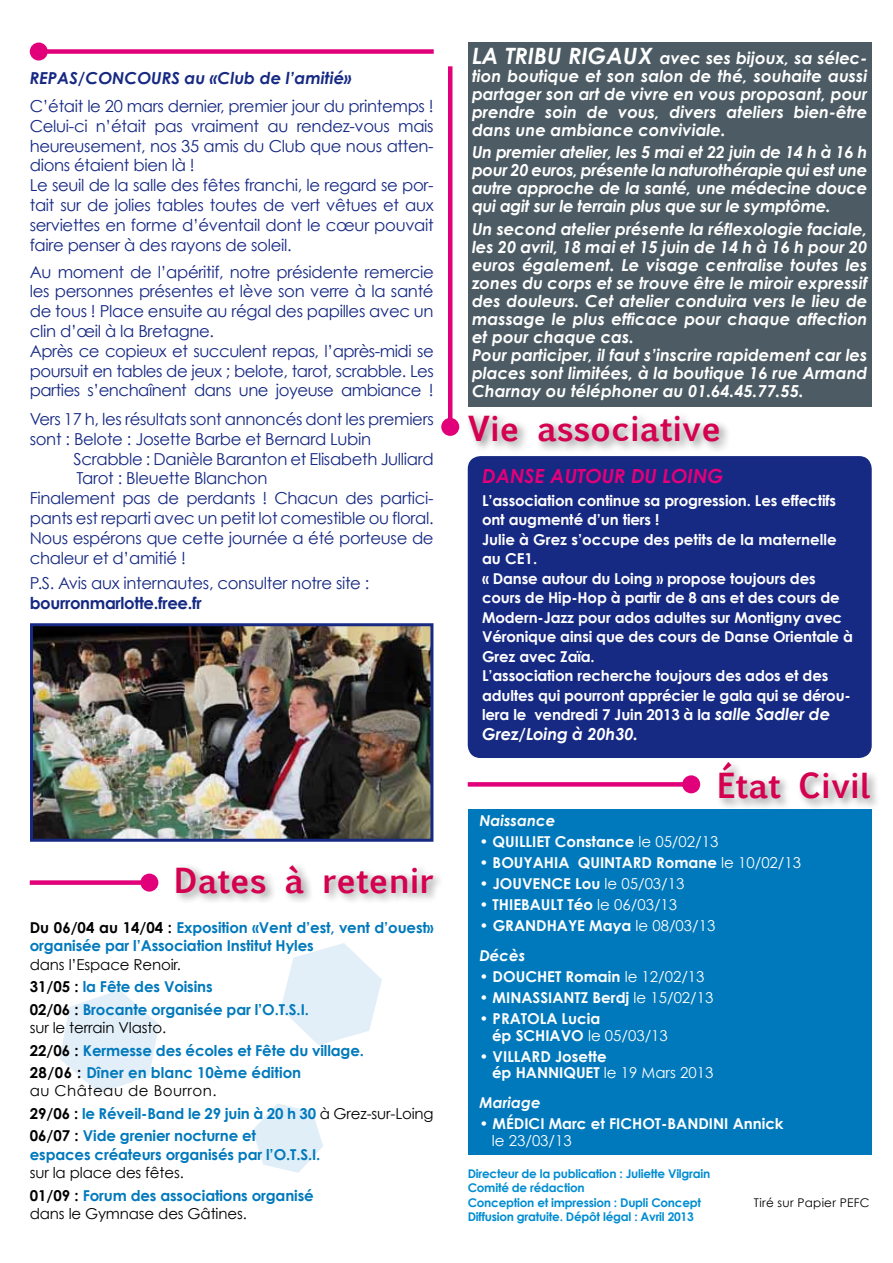
<style>
.page{position:relative;width:893px;height:1263px;background:#fff}
.page>*{position:absolute;margin:0;border:0;box-sizing:border-box;transform-origin:0 0}
.t1{font:700 33px "Euphemia UCAS";color:#d40050}
.t2{font:italic 700 19.5px "Century Gothic";color:#e2007a}
.t3{font:16.5px/19.8px "Century Gothic";letter-spacing:-.02em;color:#162983}
.t4{font:italic 700 16.5px/18px "Century Gothic";color:#fff;text-align:justify}
.t5{font:italic 700 16.5px "Century Gothic";color:#162983}
.t6{font:700 16.5px "Century Gothic";letter-spacing:-.02em;color:#162983}
.t7{font:700 15px/19.5px "Century Gothic";letter-spacing:-.01em;color:#fff}
.t8{font:700 15px/22.5px "Century Gothic";letter-spacing:-.01em;color:#0079bc}
.t9{font:15px "Century Gothic";color:#fff}
.t10{font:15px "Century Gothic";letter-spacing:-.01em;color:#000}
.t11{font:italic 700 15px "Century Gothic";color:#fff}
.t12{font:700 12px/14.4px "Century Gothic";letter-spacing:-.02em;color:#008dd2}
.t13{font:12px "Century Gothic";letter-spacing:.02em;color:#000}
.s1{color:#000}
.s2{font-weight:400;color:#000}
.s3{font-size:22.5px}
.s4{font-style:italic;font-size:16.5px}
.s5{font-weight:400}
.s6{font-weight:700}
.s7{font-style:italic}
</style>
<div class="page">
<div style="left:468px;top:809px;width:404px;height:346px;background:#0079bc"></div>
<div style="left:468px;top:782px;width:223px;height:5px;background:#e2007a"></div>
<div style="left:682px;top:775px;width:18px;height:18px;background:#e2007a;border-radius:50%"></div>
<div style="left:30px;top:880px;width:119px;height:5px;background:#e2007a"></div>
<div style="left:140px;top:873px;width:18px;height:18px;background:#e2007a;border-radius:50%"></div>
<svg style="left:253px;top:1103px;width:70px;height:70px"></svg>
<svg style="left:60px;top:990px;width:99px;height:103px"></svg>
<svg style="left:281px;top:943px;width:101px;height:102px"></svg>
<div style="left:39px;top:49px;width:395px;height:5px;background:#e2007a"></div>
<div style="left:30px;top:43px;width:18px;height:18px;background:#e2007a;border-radius:50%"></div>
<hr style="left:448px;top:66px;width:4px;height:361px;background:#e2007a">
<div style="left:441px;top:418px;width:18px;height:18px;background:#e2007a;border-radius:50%"></div>
<div style="left:715px;top:758px;width:167px;height:52px;background:#000;opacity:.45"></div>
<div style="left:173px;top:860px;width:272px;height:44px;background:#000;opacity:.45"></div>
<div style="left:464px;top:411px;width:266px;height:42px;background:#000;opacity:.45"></div>
<div style="left:468px;top:456px;width:404px;height:302px;background:#162983;border-radius:13px"></div>
<img style="left:34px;top:627px;width:395px;height:211px">
<div style="left:30px;top:623px;width:403px;height:219px;border:3px solid #162983"></div>
<div style="left:468px;top:43px;width:404px;height:364px;background:#4d5c64"></div>
<p class="t5" style="left:30px;top:67px;width:324px">REPAS/CONCOURS au «Club de l’amitié»</p>
<p class="t3" style="left:30px;top:96px;width:405px">C’était le 20 mars dernier, premier jour du printemps !<br>Celui-ci n’était pas vraiment au rendez-vous mais heureusement, nos 35 amis du Club que nous atten&shy;dions étaient bien là !<br>Le seuil de la salle des fêtes franchi, le regard se por&shy;tait sur de jolies tables toutes de vert vêtues et aux serviettes en forme d’éventail dont le cœur pouvait faire penser à des rayons de soleil.</p>
<p class="t3" style="left:30px;top:262px;width:405px">Au moment de l’apéritif, notre présidente remercie les personnes présentes et lève son verre à la santé de tous ! Place ensuite au régal des papilles avec un clin d’œil à la Bretagne.<br>Après ce copieux et succulent repas, l’après-midi se poursuit en tables de jeux ; belote, tarot, scrabble. Les parties s’enchaînent dans une joyeuse ambiance !</p>
<p class="t3" style="left:30px;top:409px;width:405px">Vers 17 h, les résultats sont annoncés dont les premiers sont : Belote : Josette Barbe et Bernard Lubin</p>
<p class="t3" style="left:74px;top:448px;width:362px">Scrabble : Danièle Baranton et Elisabeth Julliard</p>
<p class="t3" style="left:76px;top:468px;width:192px">Tarot : Bleuette Blanchon</p>
<p class="t3" style="left:30px;top:488px;width:405px">Finalement pas de perdants ! Chacun des partici-</p>
<p class="t3" style="left:30px;top:508px;width:405px">pants est reparti avec un petit lot comestible ou floral.</p>
<p class="t3" style="left:30px;top:528px;width:405px">Nous espérons que cette journée a été porteuse de</p>
<p class="t3" style="left:30px;top:547px;width:158px">chaleur et d’amitié !</p>
<p class="t3" style="left:30px;top:573px;width:341px">P.S. Avis aux internautes, consulter notre site :</p>
<p class="t6" style="left:30px;top:592px;width:173px">bourronmarlotte.free.fr</p>
<h1 class="t1" style="left:174px;top:855px;width:261px">Dates à retenir</h1>
<p class="t8" style="left:30px;top:918px;width:405px;line-height:18.5px"><span class="s1">Du 06/04 au 14/04 :</span> Exposition «Vent d’est, vent d’ouest» organisée par l’Association Institut Hyles</p>
<p class="t8" style="left:30px;top:953px;width:281px"><span class="s2">dans l’Espace Renoir.<br></span><span class="s1">31/05 :</span> la Fête des Voisins<br><span class="s1">02/06 :</span> Brocante organisée par l’O.T.S.I.</p>
<p class="t8" style="left:30px;top:1016px;width:336px"><span class="s2">sur le terrain Vlasto.<br></span><span class="s1">22/06 :</span> Kermesse des écoles et Fête du village.<br><span class="s1">28/06 :</span> Dîner en blanc 10ème édition</p>
<p class="t8" style="left:30px;top:1079px;width:405px"><span class="s2">au Château de Bourron.<br></span><span class="s1">29/06 :</span> le Réveil-Band le 29 juin à 20 h 30 <span class="s2">à Grez-sur-Loing<br></span><span class="s1">06/07 :</span> Vide grenier nocturne et</p>
<p class="t8" style="left:30px;top:1143px;width:292px">espaces créateurs organisés par l’O.T.S.I.</p>
<p class="t8" style="left:30px;top:1161px;width:285px"><span class="s2">sur la place des fêtes.<br></span><span class="s1">01/09 :</span> Forum des associations organisé</p>
<p class="t10" style="left:30px;top:1204px;width:219px">dans le Gymnase des Gâtines.</p>
<p class="t4" style="left:472px;top:48px;width:397px"><span class="s3">LA TRIBU RIGAUX</span> avec ses bijoux, sa sélec&shy;tion boutique et son salon de thé, souhaite aussi partager son art de vivre en vous proposant, pour prendre soin de vous, divers ateliers bien-être dans une ambiance conviviale.</p>
<p class="t4" style="left:472px;top:143px;width:397px">Un premier atelier, les 5 mai et 22 juin de 14 h à 16 h pour 20 euros, présente la naturothérapie qui est une autre approche de la santé, une médecine douce qui agit sur le terrain plus que sur le symptôme.</p>
<p class="t4" style="left:472px;top:219px;width:397px;text-align:left">Un second atelier présente la réflexologie faciale, les 20 avril, 18 mai et 15 juin de 14 h à 16 h pour 20 euros également. Le visage centralise toutes les zones du corps et se trouve être le miroir expressif des douleurs. Cet atelier conduira vers le lieu de massage le plus efficace pour chaque affection et pour chaque cas.<br>Pour participer, il faut s’inscrire rapidement car les places sont limitées, à la boutique 16 rue Armand Charnay ou téléphoner au 01.64.45.77.55.</p>
<h1 class="t1" style="left:468px;top:404px;width:255px">Vie associative</h1>
<p class="t2" style="left:482px;top:464px;width:243px">DANSE AUTOUR DU LOING</p>
<p class="t7" style="left:482px;top:490px;width:372px">L’association continue sa progression. Les effectifs ont augmenté d’un tiers !<br>Julie à Grez s’occupe des petits de la maternelle au CE1.<br>« Danse autour du Loing » propose toujours des cours de Hip-Hop à partir de 8 ans et des cours de Modern-Jazz pour ados adultes sur Montigny avec Véronique ainsi que des cours de Danse Orientale à Grez avec Zaïa.<br>L’association recherche toujours des ados et des adultes qui pourront apprécier le gala qui se dérou&shy;lera le vendredi 7 Juin 2013 à la <span class="s4">salle Sadler de</span></p>
<p class="t4" style="left:482px;top:724px;width:158px">Grez/Loing à 20h30.</p>
<h1 class="t1" style="left:717px;top:761px;width:155px">État Civil</h1>
<p class="t11" style="left:479px;top:811px;width:77px">Naissance</p>
<p class="t7" style="left:479px;top:831px;width:240px">• QUILLIET Constance <span class="s5">le 05/02/13</span></p>
<p class="t7" style="left:479px;top:852px;width:323px">• BOUYAHIA QUINTARD Romane <span class="s5">le 10/02/13</span></p>
<p class="t9" style="left:479px;top:874px;width:207px">• <span class="s6">JOUVENCE Lou</span> le 05/03/13</p>
<p class="t7" style="left:479px;top:894px;width:199px">• THIEBAULT Téo <span class="s5">le 06/03/13</span></p>
<p class="t7" style="left:479px;top:910px;width:237px;line-height:30px"><span class="s5">•</span> GRANDHAYE Maya <span class="s5">le 08/03/13<br></span><span class="s7">Décès</span></p>
<p class="t7" style="left:479px;top:966px;width:227px">• DOUCHET Romain <span class="s5">le 12/02/13</span></p>
<p class="t7" style="left:479px;top:987px;width:236px">• MINASSIANTZ Berdj <span class="s5">le 15/02/13</span></p>
<p class="t7" style="left:492px;top:1010px;width:177px;line-height:16.5px;text-indent:-13px">• PRATOLA Lucia<br>ép SCHIAVO <span class="s5">le 05/03/13</span></p>
<p class="t7" style="left:492px;top:1047px;width:223px;line-height:16.5px;text-indent:-13px">• VILLARD Josette<br>ép HANNIQUET <span class="s5">le 19 Mars 2013</span></p>
<p class="t11" style="left:479px;top:1093px;width:63px">Mariage</p>
<p class="t7" style="left:479px;top:1113px;width:306px">• MÉDICI Marc et FICHOT-BANDINI Annick</p>
<p class="t9" style="left:492px;top:1131px;width:81px">le 23/03/13</p>
<p class="t12" style="left:468px;top:1166px;width:244px">Directeur de la publication : Juliette Vilgrain<br>Comité de rédaction<br>Conception et impression : Dupli Concept</p>
<p class="t12" style="left:468px;top:1209px;width:228px">Diffusion gratuite. Dépôt légal : Avril 2013</p>
<p class="t13" style="left:754px;top:1195px;width:117px">Tiré sur Papier PEFC</p>
</div>
